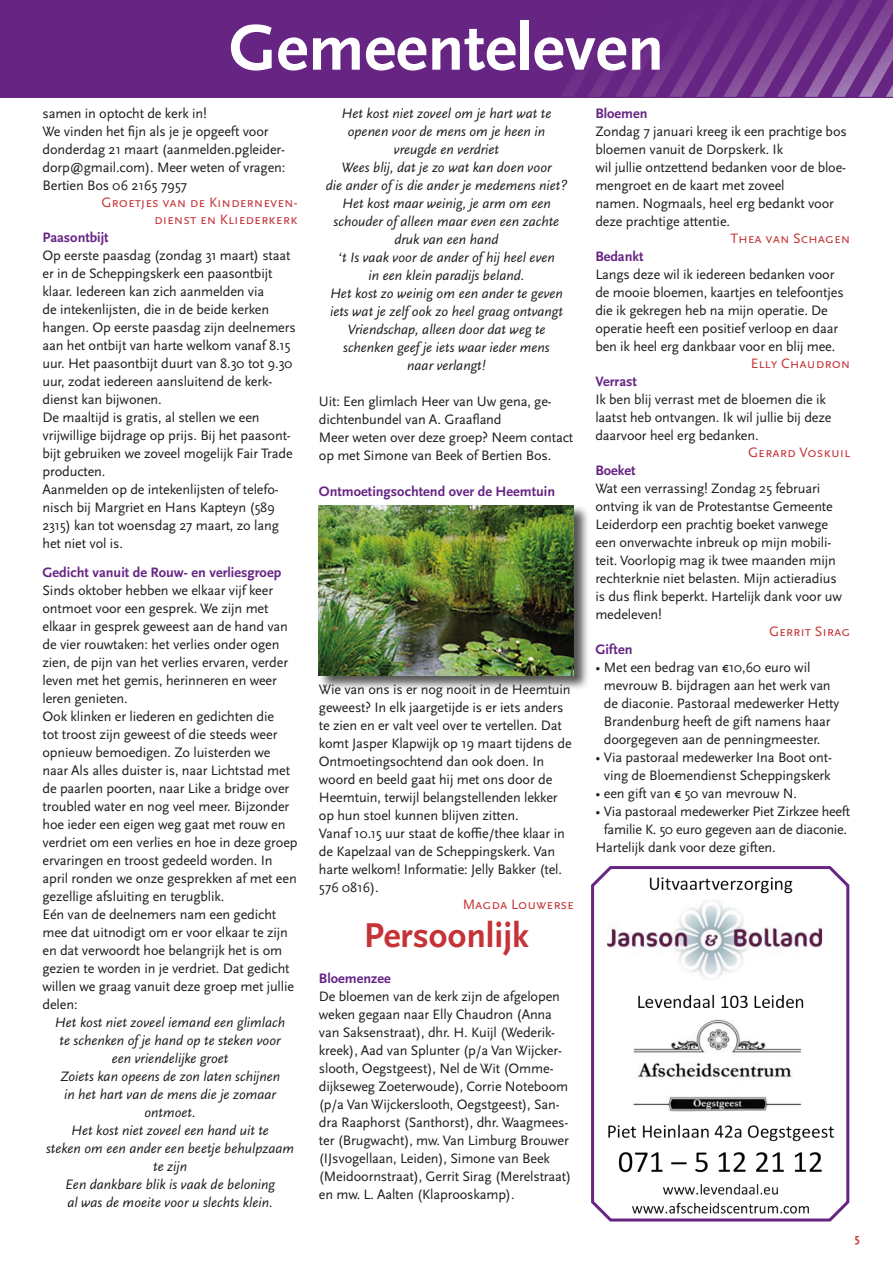
<style>
.page{position:relative;width:893px;height:1263px;background:#fff}
.page>*{position:absolute;margin:0;border:0;box-sizing:border-box;transform-origin:0 0}
.t1{font:700 67.5px "Scala Sans Pro";color:#fff}
.t2{font:700 36px "Scala Sans Pro";color:#c53337}
.t3{font:14.25px/18px "Scala Sans Pro";letter-spacing:-.01em;color:#1d1d1b}
.t4{font:italic 14.25px/18px "Scala Sans Pro";color:#1d1d1b;text-align:center}
.t5{font:700 14.25px "Scala Sans Pro";color:#662483}
.t6{font:14.25px/17.1px "Scala Sans Caps";color:#c53337;text-align:right}
.t7{font:700 12px "Scala Sans Pro";color:#c53337}
</style>
<div class="page">
<div style="left:318px;top:504px;width:271px;height:187px;background:#1d1d1b;opacity:.75"></div>
<img style="left:319px;top:505px;width:255px;height:171px">
<div style="left:0;top:0;width:893px;height:98px;background:#662483"></div>
<img style="left:561px;top:0;width:332px;height:97px">
<svg style="left:591px;top:866px;width:259px;height:356px"></svg>
<h1 class="t1" style="left:229px;top:9px;width:437px">Gemeenteleven</h1>
<p class="t3" style="left:43px;top:104px;width:244px">samen in optocht de kerk in!<br>We vinden het fijn als je je opgeeft voor donderdag 21 maart (aanmelden.pgleider&shy;dorp@gmail.com). Meer weten of vragen:<br>Bertien Bos 06 2165 7957</p>
<p class="t6" style="left:101px;top:194px;width:198px">Groetjes van de Kinderneven&shy;dienst en Kliederkerk</p>
<p class="t5" style="left:43px;top:229px;width:68px">Paasontbijt</p>
<p class="t3" style="left:43px;top:247px;width:255px">Op eerste paasdag (zondag 31 maart) staat er in de Scheppingskerk een paasontbijt klaar. Iedereen kan zich aanmelden via<br>de intekenlijsten, die in de beide kerken hangen. Op eerste paasdag zijn deelnemers aan het ontbijt van harte welkom vanaf 8.15 uur. Het paasontbijt duurt van 8.30 tot 9.30 uur, zodat iedereen aansluitend de kerk&shy;dienst kan bijwonen.<br>De maaltijd is gratis, al stellen we een vrijwillige bijdrage op prijs. Bij het paasont&shy;bijt gebruiken we zoveel mogelijk Fair Trade producten.<br>Aanmelden op de intekenlijsten of telefo&shy;nisch bij Margriet en Hans Kapteyn (589<br>2315) kan tot woensdag 27 maart, zo lang het niet vol is.</p>
<p class="t5" style="left:43px;top:564px;width:240px">Gedicht vanuit de Rouw- en verliesgroep</p>
<p class="t3" style="left:43px;top:581px;width:257px">Sinds oktober hebben we elkaar vijf keer ontmoet voor een gesprek. We zijn met elkaar in gesprek geweest aan de hand van de vier rouwtaken: het verlies onder ogen zien, de pijn van het verlies ervaren, verder leven met het gemis, herinneren en weer leren genieten.<br>Ook klinken er liederen en gedichten die<br>tot troost zijn geweest of die steeds weer opnieuw bemoedigen. Zo luisterden we naar Als alles duister is, naar Lichtstad met de paarlen poorten, naar Like a bridge over troubled water en nog veel meer. Bijzonder hoe ieder een eigen weg gaat met rouw en verdriet om een verlies en hoe in deze groep ervaringen en troost gedeeld worden. In april ronden we onze gesprekken af met een gezellige afsluiting en terugblik.<br>Eén van de deelnemers nam een gedicht mee dat uitnodigt om er voor elkaar te zijn en dat verwoordt hoe belangrijk het is om gezien te worden in je verdriet. Dat gedicht willen we graag vanuit deze groep met jullie delen:</p>
<p class="t4" style="left:46px;top:1013px;width:250px">Het kost niet zoveel iemand een glimlach<br>te schenken of je hand op te steken voor<br>een vriendelijke groet<br>Zoiets kan opeens de zon laten schijnen<br>in het hart van de mens die je zomaar ontmoet.<br>Het kost niet zoveel een hand uit te<br>steken om een ander een beetje behulpzaam te zijn<br>Een dankbare blik is vaak de beloning<br>al was de moeite voor u slechts klein.</p>
<p class="t4" style="left:326px;top:104px;width:243px">Het kost niet zoveel om je hart wat te openen voor de mens om je heen in vreugde en verdriet<br>Wees blij, dat je zo wat kan doen voor<br>die ander of is die ander je medemens niet?<br>Het kost maar weinig, je arm om een schouder of alleen maar even een zachte druk van een hand<br>‘t Is vaak voor de ander of hij heel even<br>in een klein paradijs beland.<br>Het kost zo weinig om een ander te geven iets wat je zelf ook zo heel graag ontvangt<br>Vriendschap, alleen door dat weg te schenken geef je iets waar ieder mens<br>naar verlangt!</p>
<p class="t3" style="left:319px;top:392px;width:256px">Uit: Een glimlach Heer van Uw gena, ge&shy;dichtenbundel van A. Graafland<br>Meer weten over deze groep? Neem contact op met Simone van Beek of Bertien Bos.</p>
<p class="t5" style="left:319px;top:483px;width:238px">Ontmoetingsochtend over de Heemtuin</p>
<p class="t3" style="left:319px;top:680px;width:254px">Wie van ons is er nog nooit in de Heemtuin geweest? In elk jaargetijde is er iets anders te zien en er valt veel over te vertellen. Dat komt Jasper Klapwijk op 19 maart tijdens de Ontmoetingsochtend dan ook doen. In woord en beeld gaat hij met ons door de Heemtuin, terwijl belangstellenden lekker op hun stoel kunnen blijven zitten.<br>Vanaf 10.15 uur staat de koffie/thee klaar in de Kapelzaal van de Scheppingskerk. Van harte welkom! Informatie: Jelly Bakker (tel.<br>576 0816).</p>
<p class="t6" style="left:463px;top:896px;width:113px">Magda Louwerse</p>
<h2 class="t2" style="left:364px;top:914px;width:167px">Persoonlijk</h2>
<p class="t5" style="left:319px;top:970px;width:73px">Bloemenzee</p>
<p class="t3" style="left:319px;top:987px;width:254px">De bloemen van de kerk zijn de afgelopen weken gegaan naar Elly Chaudron (Anna van Saksenstraat), dhr. H. Kuijl (Wederik&shy;kreek), Aad van Splunter (p/a Van Wijcker&shy;slooth, Oegstgeest), Nel de Wit (Omme&shy;dijkseweg Zoeterwoude), Corrie Noteboom (p/a Van Wijckerslooth, Oegstgeest), San&shy;dra Raaphorst (Santhorst), dhr. Waagmees&shy;ter (Brugwacht), mw. Van Limburg Brouwer (IJsvogellaan, Leiden), Simone van Beek (Meidoornstraat), Gerrit Sirag (Merelstraat) en mw. L. Aalten (Klaprooskamp).</p>
<p class="t5" style="left:595px;top:105px;width:54px">Bloemen</p>
<p class="t3" style="left:595px;top:122px;width:253px">Zondag 7 januari kreeg ik een prachtige bos bloemen vanuit de Dorpskerk. Ik<br>wil jullie ontzettend bedanken voor de bloe&shy;mengroet en de kaart met zoveel<br>namen. Nogmaals, heel erg bedankt voor deze prachtige attentie.</p>
<p class="t6" style="left:730px;top:230px;width:122px">Thea van Schagen</p>
<p class="t5" style="left:595px;top:248px;width:50px">Bedankt</p>
<p class="t3" style="left:595px;top:266px;width:250px">Langs deze wil ik iedereen bedanken voor de mooie bloemen, kaartjes en telefoontjes die ik gekregen heb na mijn operatie. De operatie heeft een positief verloop en daar ben ik heel erg dankbaar voor en blij mee.</p>
<p class="t6" style="left:751px;top:355px;width:101px">Elly Chaudron</p>
<p class="t5" style="left:595px;top:373px;width:43px">Verrast</p>
<p class="t3" style="left:595px;top:391px;width:238px">Ik ben blij verrast met de bloemen die ik laatst heb ontvangen. Ik wil jullie bij deze daarvoor heel erg bedanken.</p>
<p class="t6" style="left:748px;top:444px;width:104px">Gerard Voskuil</p>
<p class="t5" style="left:595px;top:462px;width:42px">Boeket</p>
<p class="t3" style="left:595px;top:480px;width:248px">Wat een verrassing! Zondag 25 februari ontving ik van de Protestantse Gemeente Leiderdorp een prachtig boeket vanwege een onverwachte inbreuk op mijn mobili&shy;teit. Voorlopig mag ik twee maanden mijn rechterknie niet belasten. Mijn actieradius is dus flink beperkt. Hartelijk dank voor uw medeleven!</p>
<p class="t6" style="left:769px;top:623px;width:83px">Gerrit Sirag</p>
<p class="t5" style="left:595px;top:642px;width:39px">Giften</p>
<p class="t3" style="left:604px;top:659px;width:237px;text-indent:-9px">• Met een bedrag van €10,60 euro wil mevrouw B. bijdragen aan het werk van de diaconie. Pastoraal medewerker Hetty Brandenburg heeft de gift namens haar doorgegeven aan de penningmeester.</p>
<p class="t3" style="left:595px;top:749px;width:238px;text-align:center">• Via pastoraal medewerker Ina Boot ont&shy;ving de Bloemendienst Scheppingskerk</p>
<p class="t3" style="left:595px;top:785px;width:203px">• een gift van € 50 van mevrouw N.</p>
<p class="t3" style="left:595px;top:803px;width:256px">• Via pastoraal medewerker Piet Zirkzee heeft</p>
<p class="t3" style="left:604px;top:821px;width:245px">familie K. 50 euro gegeven aan de diaconie.</p>
<p class="t3" style="left:595px;top:839px;width:182px">Hartelijk dank voor deze giften.</p>
<p class="t7" style="left:855px;top:1231px;width:6px">5</p>
</div>
